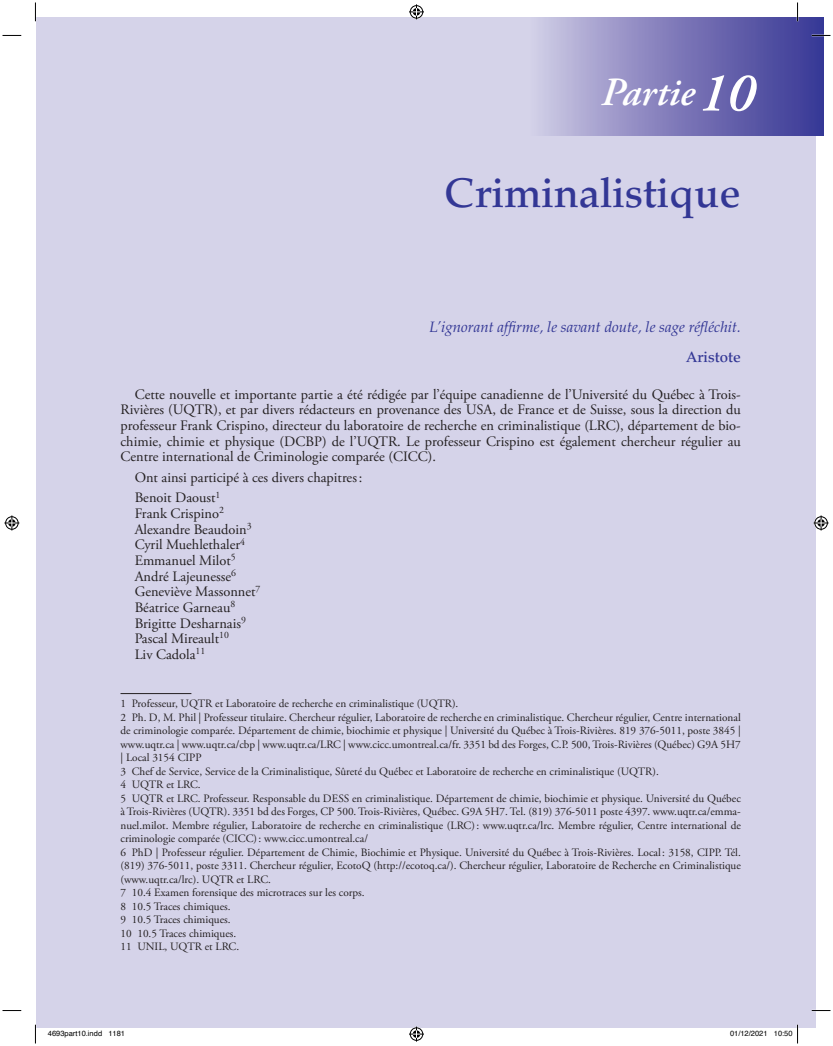
<style>
.page{position:relative;width:833px;height:1046px;background:#fff}
.page>*{position:absolute;margin:0;border:0;box-sizing:border-box;transform-origin:0 0}
.t1{font:500 41.25px "Palatino LT Std";color:#333795}
.t2{font:italic 600 40px "Adobe Garamond Pro";color:#fff}
.t3{font:italic 15px "Palatino LT Std";color:#333795}
.t4{font:500 15px "Palatino LT Std";color:#333795}
.t5{font:14.38px/15.6px "Adobe Garamond Pro";color:#231f20}
.t6{font:11.25px/13.5px "Adobe Garamond Pro";color:#231f20}
.t7{font:7.5px "Helvetica";color:#000}
.s1{font-size:55px}
</style>
<div class="page">
<div style="left:36px;top:18px;width:779px;height:1010px;background:#d5d3e9"></div>
<div style="left:528px;top:18px;width:295px;height:118px;background:linear-gradient(to right,#cfc9e4,#343292)"></div>
<hr style="left:120px;top:693px;width:71px;height:1px;background:#231f20">
<svg style="left:3px;top:35px;width:18px;height:1px"></svg>
<svg style="left:811px;top:35px;width:19px;height:1px"></svg>
<svg style="left:3px;top:1010px;width:18px;height:1px"></svg>
<svg style="left:811px;top:1009px;width:19px;height:2px"></svg>
<svg style="left:35px;top:3px;width:1px;height:18px"></svg>
<svg style="left:35px;top:1024px;width:1px;height:19px"></svg>
<svg style="left:796px;top:3px;width:2px;height:18px"></svg>
<svg style="left:409px;top:4px;width:15px;height:15px"></svg>
<svg style="left:409px;top:1026px;width:15px;height:15px"></svg>
<svg style="left:4px;top:515px;width:15px;height:15px"></svg>
<svg style="left:813px;top:515px;width:15px;height:15px"></svg>
<svg style="left:797px;top:1024px;width:1px;height:19px"></svg>
<h2 class="t2" style="left:601px;top:69px;width:155px">Partie<span class="s1">10</span></h2>
<h1 class="t1" style="left:444px;top:169px;width:298px">Criminalistique</h1>
<h3 class="t3" style="left:429px;top:318px;width:313px">L’ignorant affirme, le savant doute, le sage réfléchit.</h3>
<h3 class="t4" style="left:686px;top:348px;width:56px">Aristote</h3>
<p class="t5" style="left:120px;top:387px;width:622px;text-align:justify;text-indent:14px">Cette nouvelle et importante partie a été rédigée par l’équipe canadienne de l’Université du Québec à Trois-Rivières (UQTR), et par divers rédacteurs en provenance des USA, de France et de Suisse, sous la direction du professeur Frank Crispino, directeur du laboratoire de recherche en criminalistique (LRC), département de bio&shy;chimie, chimie et physique (DCBP) de l’UQTR. Le professeur Crispino est également chercheur régulier au Centre international de Criminologie comparée (CICC).</p>
<p class="t5" style="left:135px;top:467px;width:229px;line-height:20.6px">Ont ainsi participé à ces divers chapitres:<br>Benoit Daoust<sup>1</sup></p>
<p class="t5" style="left:135px;top:506px;width:127px">Frank Crispino<sup>2<br></sup>Alexandre Beaudoin<sup>3<br></sup>Cyril Muehlethaler<sup>4<br></sup>Emmanuel Milot<sup>5<br></sup>André Lajeunesse<sup>6<br></sup>Geneviève Massonnet<sup>7<br></sup>Béatrice Garneau<sup>8<br></sup>Brigitte Desharnais<sup>9<br></sup>Pascal Mireault<sup>10<br></sup>Liv Cadola<sup>11</sup></p>
<p class="t6" style="left:120px;top:697px;width:622px">1 Professeur, UQTR et Laboratoire de recherche en criminalistique (UQTR).<br>2 Ph. D, M. Phil | Professeur titulaire. Chercheur régulier, Laboratoire de recherche en criminalistique. Chercheur régulier, Centre international de criminologie comparée. Département de chimie, biochimie et physique | Université du Québec à Trois-Rivières. 819 376-5011, poste 3845 | www.uqtr.ca | www.uqtr.ca/cbp | www.uqtr.ca/LRC | www.cicc.umontreal.ca/fr. 3351 bd des Forges, C.P. 500, Trois-Rivières (Québec) G9A 5H7 | Local 3154 CIPP<br>3 Chef de Service, Service de la Criminalistique, Sûreté du Québec et Laboratoire de recherche en criminalistique (UQTR).<br>4 UQTR et LRC.<br>5 UQTR et LRC. Professeur. Responsable du DESS en criminalistique. Département de chimie, biochimie et physique. Université du Québec à Trois-Rivières (UQTR). 3351 bd des Forges, CP 500. Trois-Rivières, Québec. G9A 5H7. Tel. (819) 376-5011 poste 4397. www.uqtr.ca/emma&shy;nuel.milot. Membre régulier, Laboratoire de recherche en criminalistique (LRC): www.uqtr.ca/lrc. Membre régulier, Centre international de criminologie comparée (CICC): www.cicc.umontreal.ca/<br>6 PhD | Professeur régulier. Département de Chimie, Biochimie et Physique. Université du Québec à Trois-Rivières. Local : 3158, CIPP. Tél. (819) 376-5011, poste 3311. Chercheur régulier, EcotoQ (http://ecotoq.ca/). Chercheur régulier, Laboratoire de Recherche en Criminalistique (www.uqtr.ca/lrc). UQTR et LRC.<br>7 10.4 Examen forensique des microtraces sur les corps.<br>8 10.5 Traces chimiques.<br>9 10.5 Traces chimiques.<br>10 10.5 Traces chimiques.<br>11 UNIL, UQTR et LRC.</p>
<p class="t7" style="left:48px;top:1027px;width:79px">4693part10.indd 1181</p>
<p class="t7" style="left:730px;top:1027px;width:64px">01/12/2021 10:50</p>
</div>
